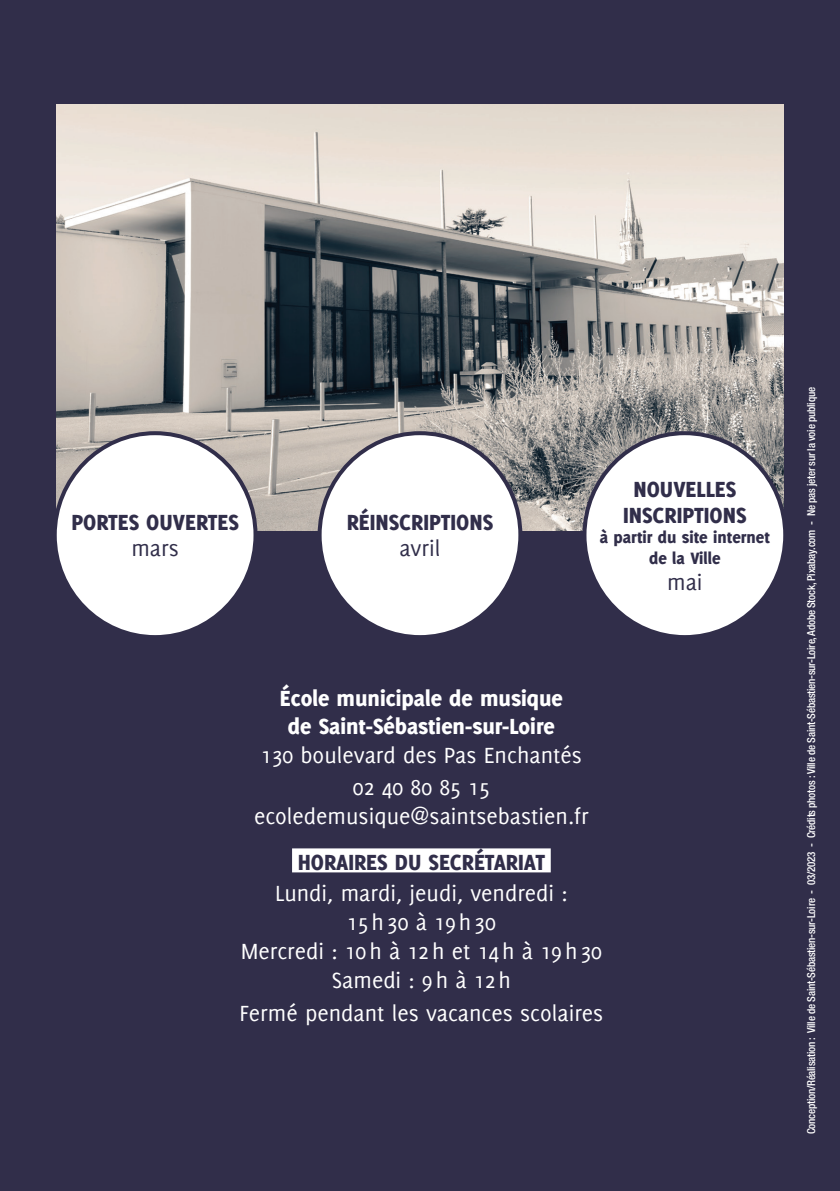
<style>
.page{position:relative;width:840px;height:1191px;background:#fff}
.page>*{position:absolute;margin:0;border:0;box-sizing:border-box;transform-origin:0 0}
.t1{font:24px/28.8px "Delicious";color:#fff;text-align:center}
.t2{font:800 24px/26px "Delicious";color:#312e4a;text-align:center}
.t3{font:800 24px/28.8px "Delicious";color:#fff;text-align:center}
.t4{font:24px "Delicious";color:#312e4a}
.t5{font:800 18px/20px "Delicious";color:#312e4a;text-align:center}
.t6{font:500 condensed 11px "Helvetica Neue LT Pro";letter-spacing:-.02em;color:#fff}
</style>
<div class="page">
<div style="left:0;top:0;width:839px;height:1191px;background:#312e4a"></div>
<div style="left:292px;top:848px;width:258px;height:24px;background:#fff"></div>
<img style="left:57px;top:105px;width:725px;height:425px">
<div style="left:55px;top:433px;width:200px;height:204px;background:#fff;border-radius:50%"></div>
<div style="left:53px;top:431px;width:204px;height:208px;border:4px solid #312e4a;border-radius:50%"></div>
<div style="left:319px;top:433px;width:201px;height:204px;background:#fff;border-radius:50%"></div>
<div style="left:317px;top:431px;width:205px;height:208px;border:4px solid #312e4a;border-radius:50%"></div>
<div style="left:584px;top:433px;width:200px;height:204px;background:#fff;border-radius:50%"></div>
<div style="left:582px;top:431px;width:204px;height:208px;border:4px solid #312e4a;border-radius:50%"></div>
<p class="t2" style="left:71px;top:509px;width:169px">PORTES OUVERTES</p>
<p class="t4" style="left:131px;top:535px;width:49px">mars</p>
<p class="t2" style="left:346px;top:509px;width:148px">RÉINSCRIPTIONS</p>
<p class="t4" style="left:399px;top:535px;width:43px">avril</p>
<p class="t2" style="left:622px;top:476px;width:125px">NOUVELLES<br>INSCRIPTIONS</p>
<p class="t5" style="left:599px;top:527px;width:171px">à partir du site internet de la Ville</p>
<p class="t4" style="left:666px;top:568px;width:37px">mai</p>
<p class="t3" style="left:280px;top:683px;width:284px">École municipale de musique de Saint-Sébastien-sur-Loire</p>
<p class="t1" style="left:261px;top:739px;width:322px;line-height:31.6px">130 boulevard des Pas Enchantés<br>02 40 80 85 15</p>
<p class="t1" style="left:254px;top:801px;width:336px">ecoledemusique@saintsebastien.fr</p>
<p class="t2" style="left:297px;top:848px;width:249px">HORAIRES DU SECRÉTARIAT</p>
<p class="t1" style="left:240px;top:878px;width:363px">Lundi, mardi, jeudi, vendredi :<br>15h30 à 19h30<br>Mercredi : 10h à 12h et 14h à 19h30<br>Samedi : 9h à 12h</p>
<p class="t1" style="left:239px;top:998px;width:365px">Fermé pendant les vacances scolaires</p>
<p class="t6" style="left:804px;top:1134px;width:748px;rotate:-90deg">Conception/Réalisation : Ville de Saint-Sébastien-sur-Loire - 03/2023 - Crédits photos : Ville de Saint-Sébastien-sur-Loire, Adobe Stock, Pixabay.com - Ne pas jeter sur la voie publique</p>
</div>
